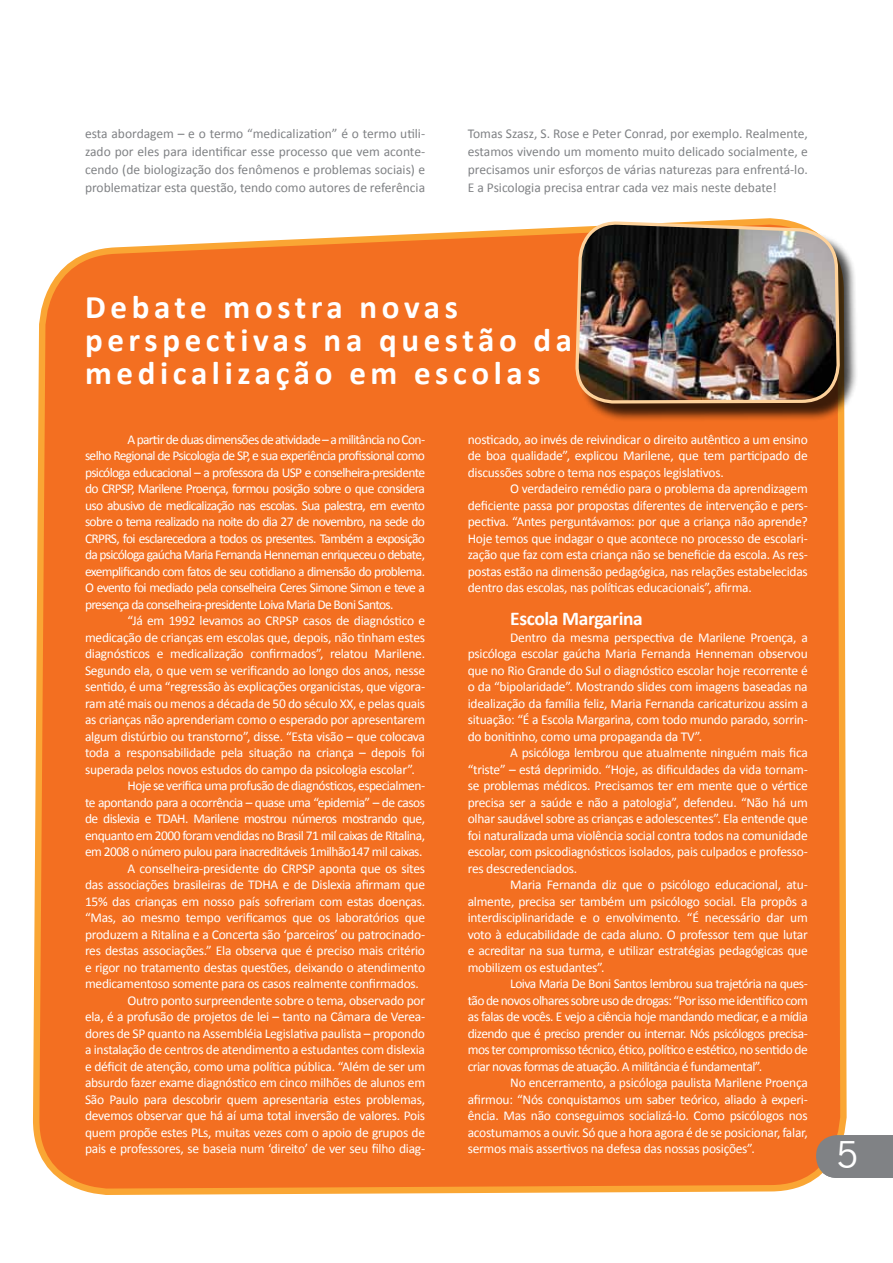
<style>
.page{position:relative;width:893px;height:1263px;background:#fff}
.page>*{position:absolute;margin:0;border:0;box-sizing:border-box;transform-origin:0 0}
.t1{font:37.5px "News Gothic BT";color:#fff}
.t2{font:700 33px/33px "Calibri";letter-spacing:.14em;color:#fff}
.t3{font:700 19.5px "Calibri";letter-spacing:-.02em;color:#fff}
.t4{font:13.5px/16.5px "Calibri";letter-spacing:-.02em;color:#fff;text-align:justify}
.t5{font:13.5px/18px "Calibri";color:#808285;text-align:justify}
.t6{font:13.5px "Calibri";letter-spacing:-.04em;color:#fff}
</style>
<div class="page">
<div style="left:33px;top:226px;width:814px;height:969px;background:#f36f21"></div>
<div style="left:816px;top:1135px;width:77px;height:43px;background:#808285"></div>
<div style="left:578px;top:224px;width:280px;height:198px;background:#000;opacity:.75"></div>
<img style="left:576px;top:218px;width:265px;height:518px">
<p class="t5" style="left:85px;top:124px;width:342px">esta abordagem – e o termo “medicalization” é o termo utili&shy;zado por eles para identificar esse processo que vem aconte&shy;cendo (de biologização dos fenômenos e problemas sociais) e problematizar esta questão, tendo como autores de referência</p>
<p class="t5" style="left:468px;top:124px;width:342px">Tomas Szasz, S. Rose e Peter Conrad, por exemplo. Realmente, estamos vivendo um momento muito delicado socialmente, e precisamos unir esforços de várias naturezas para enfrentá-lo.<br>E a Psicologia precisa entrar cada vez mais neste debate!</p>
<h2 class="t2" style="left:85px;top:289px;width:489px">Debate mostra novas perspectivas na questão da medicalização em escolas</h2>
<p class="t4" style="left:85px;top:430px;width:342px;text-indent:43px">A partir de duas dimensões de atividade – a militância no Con&shy;selho Regional de Psicologia de SP, e sua experiência profissional como psicóloga educacional – a professora da USP e conselheira-presidente do CRPSP, Marilene Proença, formou posição sobre o que considera uso abusivo de medicalização nas escolas. Sua palestra, em evento sobre o tema realizado na noite do dia 27 de novembro, na sede do CRPRS, foi esclarecedora a todos os presentes. Também a exposição da psicóloga gaúcha Maria Fernanda Henneman enriqueceu o debate, exemplificando com fatos de seu cotidiano a dimensão do problema.<br>O evento foi mediado pela conselheira Ceres Simone Simon e teve a presença da conselheira-presidente Loiva Maria De Boni Santos.</p>
<p class="t4" style="left:128px;top:612px;width:299px">“Já em 1992 levamos ao CRPSP casos de diagnóstico e</p>
<p class="t4" style="left:85px;top:628px;width:342px">medicação de crianças em escolas que, depois, não tinham estes</p>
<p class="t4" style="left:85px;top:645px;width:342px">diagnósticos e medicalização confirmados”, relatou Marilene.</p>
<p class="t4" style="left:85px;top:661px;width:342px">Segundo ela, o que vem se verificando ao longo dos anos, nesse</p>
<p class="t4" style="left:85px;top:678px;width:342px">sentido, é uma “regressão às explicações organicistas, que vigora-</p>
<p class="t4" style="left:85px;top:694px;width:342px">ram até mais ou menos a década de 50 do século XX, e pelas quais</p>
<p class="t4" style="left:85px;top:711px;width:342px">as crianças não aprenderiam como o esperado por apresentarem</p>
<p class="t4" style="left:85px;top:727px;width:342px">algum distúrbio ou transtorno”, disse. “Esta visão – que colocava</p>
<p class="t4" style="left:85px;top:744px;width:342px">toda a responsabilidade pela situação na criança – depois foi</p>
<p class="t4" style="left:85px;top:760px;width:331px">superada pelos novos estudos do campo da psicologia escolar”.</p>
<p class="t6" style="left:128px;top:777px;width:299px">Hoje se verifica uma profusão de diagnósticos, especialmen-</p>
<p class="t6" style="left:85px;top:794px;width:342px">te apontando para a ocorrência – quase uma “epidemia” – de casos</p>
<p class="t6" style="left:85px;top:810px;width:342px">de dislexia e TDAH. Marilene mostrou números mostrando que,</p>
<p class="t6" style="left:85px;top:827px;width:342px">enquanto em 2000 foram vendidas no Brasil 71 mil caixas de Ritalina,</p>
<p class="t6" style="left:85px;top:843px;width:339px">em 2008 o número pulou para inacreditáveis 1milhão147 mil caixas.</p>
<p class="t4" style="left:128px;top:859px;width:299px">A conselheira-presidente do CRPSP aponta que os sites</p>
<p class="t4" style="left:85px;top:876px;width:342px">das associações brasileiras de TDHA e de Dislexia afirmam que</p>
<p class="t4" style="left:85px;top:892px;width:342px">15% das crianças em nosso país sofreriam com estas doenças.</p>
<p class="t4" style="left:85px;top:909px;width:342px">“Mas, ao mesmo tempo verificamos que os laboratórios que</p>
<p class="t4" style="left:85px;top:925px;width:342px">produzem a Ritalina e a Concerta são ‘parceiros’ ou patrocinado-</p>
<p class="t4" style="left:85px;top:942px;width:342px">res destas associações.” Ela observa que é preciso mais critério</p>
<p class="t4" style="left:85px;top:958px;width:342px">e rigor no tratamento destas questões, deixando o atendimento</p>
<p class="t4" style="left:85px;top:975px;width:335px">medicamentoso somente para os casos realmente confirmados.</p>
<p class="t4" style="left:128px;top:991px;width:299px">Outro ponto surpreendente sobre o tema, observado por</p>
<p class="t4" style="left:85px;top:1008px;width:342px">ela, é a profusão de projetos de lei – tanto na Câmara de Verea-</p>
<p class="t4" style="left:85px;top:1024px;width:341px">dores de SP quanto na Assembléia Legislativa paulista – propondo</p>
<p class="t4" style="left:85px;top:1041px;width:342px">a instalação de centros de atendimento a estudantes com dislexia</p>
<p class="t4" style="left:85px;top:1057px;width:342px">e déficit de atenção, como uma política pública. “Além de ser um</p>
<p class="t4" style="left:85px;top:1074px;width:342px">absurdo fazer exame diagnóstico em cinco milhões de alunos em</p>
<p class="t4" style="left:85px;top:1090px;width:342px">São Paulo para descobrir quem apresentaria estes problemas,</p>
<p class="t4" style="left:85px;top:1107px;width:342px">devemos observar que há aí uma total inversão de valores. Pois</p>
<p class="t4" style="left:85px;top:1123px;width:342px">quem propõe estes PLs, muitas vezes com o apoio de grupos de</p>
<p class="t4" style="left:85px;top:1140px;width:342px">pais e professores, se baseia num ‘direito’ de ver seu filho diag-</p>
<p class="t4" style="left:468px;top:430px;width:342px">nosticado, ao invés de reivindicar o direito autêntico a um ensino de boa qualidade”, explicou Marilene, que tem participado de discussões sobre o tema nos espaços legislativos.</p>
<p class="t4" style="left:468px;top:480px;width:342px;text-indent:43px">O verdadeiro remédio para o problema da aprendizagem deficiente passa por propostas diferentes de intervenção e pers&shy;pectiva. “Antes perguntávamos: por que a criança não aprende?<br>Hoje temos que indagar o que acontece no processo de escolari&shy;zação que faz com esta criança não se beneficie da escola. As res&shy;postas estão na dimensão pedagógica, nas relações estabelecidas dentro das escolas, nas políticas educacionais”, afirma.</p>
<h3 class="t3" style="left:510px;top:607px;width:134px">Escola Margarina</h3>
<p class="t4" style="left:468px;top:628px;width:342px;text-indent:43px">Dentro da mesma perspectiva de Marilene Proença, a psicóloga escolar gaúcha Maria Fernanda Henneman observou que no Rio Grande do Sul o diagnóstico escolar hoje recorrente é o da “bipolaridade”. Mostrando slides com imagens baseadas na idealização da família feliz, Maria Fernanda caricaturizou assim a situação: “É a Escola Margarina, com todo mundo parado, sorrin&shy;do bonitinho, como uma propaganda da TV”.</p>
<p class="t4" style="left:468px;top:744px;width:342px;text-indent:43px">A psicóloga lembrou que atualmente ninguém mais fica “triste” – está deprimido. “Hoje, as dificuldades da vida tornam&shy;se problemas médicos. Precisamos ter em mente que o vértice precisa ser a saúde e não a patologia”, defendeu. “Não há um olhar saudável sobre as crianças e adolescentes”. Ela entende que foi naturalizada uma violência social contra todos na comunidade escolar, com psicodiagnósticos isolados, pais culpados e professo&shy;res descredenciados.</p>
<p class="t4" style="left:468px;top:876px;width:342px;text-indent:43px">Maria Fernanda diz que o psicólogo educacional, atu&shy;almente, precisa ser também um psicólogo social. Ela propôs a interdisciplinaridade e o envolvimento. “É necessário dar um voto à educabilidade de cada aluno. O professor tem que lutar e acreditar na sua turma, e utilizar estratégias pedagógicas que mobilizem os estudantes”.</p>
<p class="t4" style="left:468px;top:975px;width:342px;text-indent:43px">Loiva Maria De Boni Santos lembrou sua trajetória na ques&shy;tão de novos olhares sobre uso de drogas: “Por isso me identifico com as falas de vocês. E vejo a ciência hoje mandando medicar, e a mídia dizendo que é preciso prender ou internar. Nós psicólogos precisa&shy;mos ter compromisso técnico, ético, político e estético, no sentido de criar novas formas de atuação. A militância é fundamental”.</p>
<p class="t4" style="left:468px;top:1074px;width:342px;text-indent:43px">No encerramento, a psicóloga paulista Marilene Proença afirmou: “Nós conquistamos um saber teórico, aliado à experi&shy;ência. Mas não conseguimos socializá-lo. Como psicólogos nos acostumamos a ouvir. Só que a hora agora é de se posicionar, falar, sermos mais assertivos na defesa das nossas posições”.</p>
<h1 class="t1" style="left:836px;top:1132px;width:32px">55</h1>
</div>
